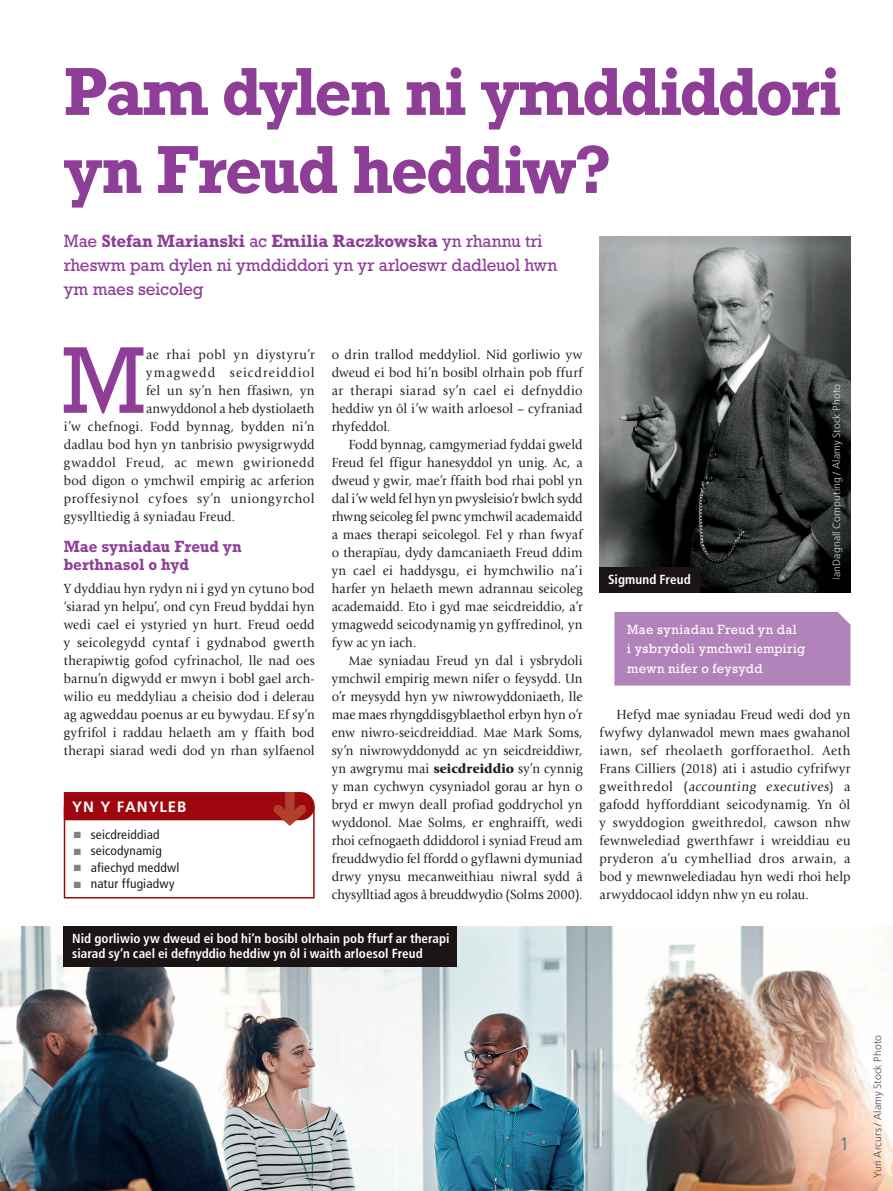
<style>
.page{position:relative;width:893px;height:1191px;background:#fff}
.page>*{position:absolute;margin:0;border:0;box-sizing:border-box;transform-origin:0 0}
.t1{font:96.3px "Rockwell Std";color:#8f3e97}
.t2{font:700 69px/78px "Rockwell Std";letter-spacing:-.04em;color:#8f3e97;scale:.95 1}
.t3{font:18px/24px "Rockwell Std";letter-spacing:-.01em;color:#8f3e97;scale:.95 1}
.t4{font:300 18px "Frutiger LT Std";color:#41768b;scale:1.05 1}
.t5{font:700 16.5px/18px "Rockwell Std";color:#8f3e97;scale:.93 1}
.t6{font:700 15px "Frutiger LT Std";letter-spacing:.06em;color:#fff}
.t7{font:13.8px/18px "Giovanni Std";letter-spacing:.015em;color:#231f20;text-align:justify;scale:.94 1}
.t8{font:13.8px "Giovanni Std";letter-spacing:.045em;color:#231f20;scale:.94 1}
.t9{font:13.8px "Giovanni Std";letter-spacing:.05em;color:#231f20;scale:.94 1}
.t10{font:13.8px "Giovanni Std";letter-spacing:-.005em;color:#231f20;scale:.94 1}
.t11{font:13.8px "Giovanni Std";letter-spacing:.085em;color:#231f20;scale:.94 1}
.t12{font:13.5px/19.5px "Rockwell Std";letter-spacing:.03em;color:#fff;scale:.96 1}
.t13{font:700 condensed 13.2px/15px "Frutiger LT Std";letter-spacing:.005em;color:#fff}
.t14{font:condensed 12.75px "Frutiger LT Std";letter-spacing:.015em;color:#231f20;scale:1.05 1}
.t15{font:300 10.5px "Frutiger LT Std";letter-spacing:.01em;color:#fff}
.t16{font:300 10.5px "Frutiger LT Std";letter-spacing:.01em;color:#231f20}
.s1{font-weight:700}
.s2{color:#808285}
.s3{font-weight:900}
</style>
<div class="page">
<img style="left:0;top:926px;width:893px;height:265px">
<img style="left:600px;top:236px;width:250px;height:356px">
<div style="left:64px;top:806px;width:251px;height:92px;border:2px solid #9d070d"></div>
<svg style="left:64px;top:792px;width:251px;height:34px;background:#ae3538"></svg>
<div style="left:614px;top:612px;width:236px;height:73px;background:#b283ba"></div>
<div style="left:600px;top:567px;width:100px;height:25px;background:#1a1415"></div>
<div style="left:64px;top:926px;width:393px;height:40px;background:#1a1415"></div>
<h2 class="t2" style="left:64px;top:52px;width:820px">Pam dylen ni ymddiddori yn Freud heddiw?</h2>
<h3 class="t3" style="left:64px;top:228px;width:521px">Mae <span class="s1">Stefan Marianski</span> ac <span class="s1">Emilia Raczkowska</span> yn rhannu tri rheswm pam dylen ni ymddiddori yn yr arloeswr dadleuol hwn ym maes seicoleg</h3>
<h1 class="t1" style="left:61px;top:324px;width:86px">M</h1>
<p class="t8" style="left:146px;top:346px;width:181px">ae rhai pobl yn diystyru’r</p>
<p class="t11" style="left:146px;top:364px;width:181px">ymagwedd seicdreiddiol</p>
<p class="t7" style="left:146px;top:381px;width:181px">fel un sy’n hen ffasiwn, yn</p>
<p class="t10" style="left:146px;top:400px;width:181px">anwyddonol a heb dystiolaeth</p>
<p class="t7" style="left:64px;top:417px;width:268px">i’w chefnogi. Fodd bynnag, bydden ni’n</p>
<p class="t7" style="left:64px;top:435px;width:268px">dadlau bod hyn yn tanbrisio pwysigrwydd</p>
<p class="t8" style="left:64px;top:454px;width:268px">gwaddol Freud, ac mewn gwirionedd</p>
<p class="t7" style="left:64px;top:471px;width:268px">bod digon o ymchwil empirig ac arferion</p>
<p class="t9" style="left:64px;top:490px;width:268px">proffesiynol cyfoes sy’n uniongyrchol</p>
<p class="t7" style="left:64px;top:507px;width:184px">gysylltiedig â syniadau Freud.</p>
<p class="t5" style="left:64px;top:537px;width:193px">Mae syniadau Freud yn berthnasol o hyd</p>
<p class="t7" style="left:64px;top:579px;width:268px">Y dyddiau hyn rydyn ni i gyd yn cytuno bod ‘siarad yn helpu’, ond cyn Freud byddai hyn wedi cael ei ystyried yn hurt. Freud oedd y seicolegydd cyntaf i gydnabod gwerth therapiwtig gofod cyfrinachol, lle nad oes barnu’n digwydd er mwyn i bobl gael arch&shy;wilio eu meddyliau a cheisio dod i delerau ag agweddau poenus ar eu bywydau. Ef sy’n gyfrifol i raddau helaeth am y ffaith bod therapi siarad wedi dod yn rhan sylfaenol</p>
<p class="t6" style="left:72px;top:797px;width:116px">YN Y FANYLEB</p>
<p class="t14" style="left:74px;top:827px;width:83px"><span class="s2">■</span> seicdreiddiad</p>
<p class="t14" style="left:74px;top:843px;width:85px"><span class="s2">■</span> seicodynamig</p>
<p class="t14" style="left:74px;top:860px;width:102px"><span class="s2">■</span> afiechyd meddwl</p>
<p class="t14" style="left:74px;top:876px;width:98px"><span class="s2">■</span> natur ffugiadwy</p>
<p class="t7" style="left:332px;top:345px;width:268px">o drin trallod meddyliol. Nid gorliwio yw dweud ei bod hi’n bosibl olrhain pob ffurf ar therapi siarad sy’n cael ei defnyddio heddiw yn ôl i’w waith arloesol – cyfraniad rhyfeddol.</p>
<p class="t7" style="left:332px;top:435px;width:268px;text-indent:17px">Fodd bynnag, camgymeriad fyddai gweld Freud fel ffigur hanesyddol yn unig. Ac, a dweud y gwir, mae’r ffaith bod rhai pobl yn dal i’w weld fel hyn yn pwysleisio’r bwlch sydd rhwng seicoleg fel pwnc ymchwil academaidd a maes therapi seicolegol. Fel y rhan fwyaf o therapïau, dydy damcaniaeth Freud ddim yn cael ei haddysgu, ei hymchwilio na’i harfer yn helaeth mewn adrannau seicoleg academaidd. Eto i gyd mae seicdreiddio, a’r ymagwedd seicodynamig yn gyffredinol, yn fyw ac yn iach.</p>
<p class="t7" style="left:332px;top:651px;width:268px;text-indent:17px">Mae syniadau Freud yn dal i ysbrydoli ymchwil empirig mewn nifer o feysydd. Un o’r meysydd hyn yw niwrowyddoniaeth, lle mae maes rhyngddisgyblaethol erbyn hyn o’r enw niwro-seicdreiddiad. Mae Mark Soms, sy’n niwrowyddonydd ac yn seicdreiddiwr, yn awgrymu mai <span class="s3">seicdreiddio</span> sy’n cynnig y man cychwyn cysyniadol gorau ar hyn o bryd er mwyn deall profiad goddrychol yn wyddonol. Mae Solms, er enghraifft, wedi rhoi cefnogaeth ddiddorol i syniad Freud am freuddwydio fel ffordd o gyflawni dymuniad drwy ynysu mecanweithiau niwral sydd â chysylltiad agos â breuddwydio (Solms 2000).</p>
<p class="t13" style="left:72px;top:931px;width:379px">Nid gorliwio yw dweud ei bod hi’n bosibl olrhain pob ffurf ar therapi siarad sy’n cael ei defnyddio heddiw yn ôl i waith arloesol Freud</p>
<p class="t13" style="left:608px;top:572px;width:84px">Sigmund Freud</p>
<p class="t12" style="left:627px;top:619px;width:187px">Mae syniadau Freud yn dal<br>i ysbrydoli ymchwil empirig mewn nifer o feysydd</p>
<p class="t15" style="left:830px;top:579px;width:197px;rotate:-90deg">IanDagnall Computing / Alamy Stock Photo</p>
<p class="t7" style="left:600px;top:705px;width:268px;text-indent:17px">Hefyd mae syniadau Freud wedi dod yn fwyfwy dylanwadol mewn maes gwahanol iawn, sef rheolaeth gorfforaethol. Aeth Frans Cilliers (2018) ati i astudio cyfrifwyr g we it h re dol (accounting executives) a gafodd hyfforddiant seicodynamig. Yn ôl y swyddogion gweithredol, cawson nhw fewnwelediad gwerthfawr i wreiddiau eu pryderon a’u cymhelliad dros arwain, a bod y mewnwelediadau hyn wedi rhoi help arwyddocaol iddyn nhw yn eu rolau.</p>
<h3 class="t4" style="left:839px;top:1133px;width:12px">1</h3>
<p class="t16" style="left:872px;top:1178px;width:145px;rotate:-90deg">Yuri Arcurs / Alamy Stock Photo</p>
</div>
